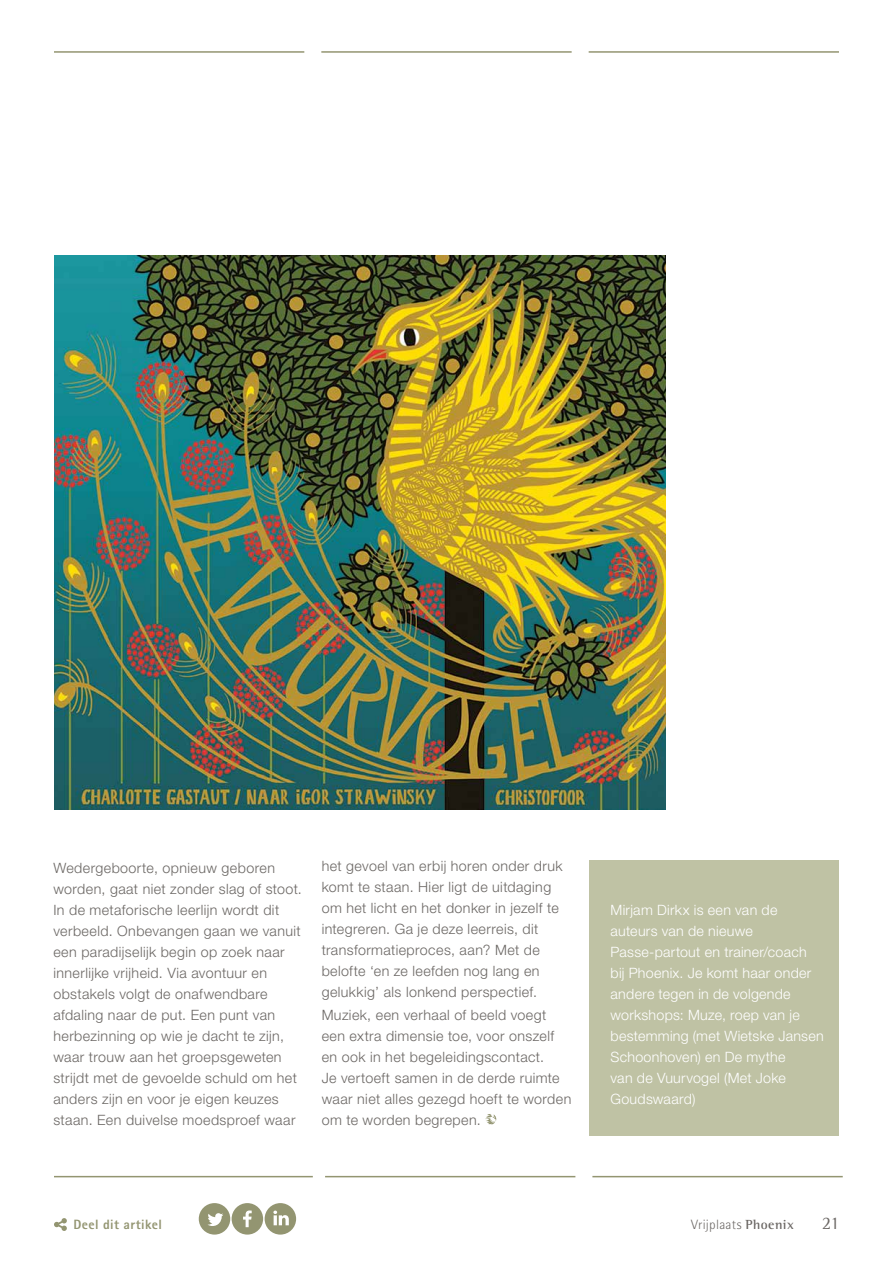
<style>
.page{position:relative;width:893px;height:1263px;background:#fff}
.page>*{position:absolute;margin:0;border:0;box-sizing:border-box;transform-origin:0 0}
.t1{font:18px "Rotis Semi Serif";color:#6b6764}
.t2{font:300 14.25px/21px "Helvetica Neue";letter-spacing:.03em;color:#6b6764}
.t3{font:300 14.25px/21px "Helvetica Neue";letter-spacing:.02em;color:#fff}
.t4{font:300 13.5px "Rotis Semi Sans";letter-spacing:.02em;color:#6b6764}
.t5{font:800 13.5px "Rotis Sans Serif";letter-spacing:.025em;color:#939571}
.s1{font-family:"Rotis Semi Serif";font-weight:700}
</style>
<div class="page">
<div style="left:589px;top:860px;width:250px;height:275px;background:#bfc2a4"></div>
<img style="left:54px;top:255px;width:612px;height:554px">
<svg style="left:485px;top:1114px;width:11px;height:10px"></svg>
<hr style="left:592px;top:1176px;width:251px;height:1px;background:#939571">
<hr style="left:325px;top:1176px;width:250px;height:1px;background:#939571">
<hr style="left:54px;top:1176px;width:259px;height:1px;background:#939571">
<hr style="left:54px;top:51px;width:250px;height:2px;background:#939571">
<hr style="left:321px;top:51px;width:251px;height:2px;background:#939571">
<hr style="left:589px;top:51px;width:250px;height:2px;background:#939571">
<svg style="left:54px;top:1218px;width:13px;height:13px"></svg>
<svg style="left:199px;top:1203px;width:97px;height:31px"></svg>
<p class="t2" style="left:53px;top:857px;width:250px">Wedergeboorte, opnieuw geboren worden, gaat niet zonder slag of stoot.<br>In de metaforische leerlijn wordt dit verbeeld. Onbevangen gaan we vanuit een paradijselijk begin op zoek naar innerlijke vrijheid. Via avontuur en obstakels volgt de onafwendbare afdaling naar de put. Een punt van herbezinning op wie je dacht te zijn, waar trouw aan het groepsgeweten strijdt met de gevoelde schuld om het anders zijn en voor je eigen keuzes staan. Een duivelse moedsproef waar</p>
<p class="t2" style="left:322px;top:855px;width:251px">het gevoel van erbij horen onder druk komt te staan. Hier ligt de uitdaging om het licht en het donker in jezelf te integreren. Ga je deze leerreis, dit transformatieproces, aan? Met de belofte ‘en ze leefden nog lang en gelukkig’ als lonkend perspectief.<br>Muziek, een verhaal of beeld voegt een extra dimensie toe, voor onszelf en ook in het begeleidingscontact.<br>Je vertoeft samen in de derde ruimte waar niet alles gezegd hoeft te worden om te worden begrepen.</p>
<p class="t5" style="left:73px;top:1216px;width:90px">Deel dit artikel</p>
<p class="t3" style="left:611px;top:899px;width:215px">Mirjam Dirkx is een van de auteurs van de nieuwe<br>Passe-partout en trainer/coach bij Phoenix. Je komt haar onder andere tegen in de volgende workshops: Muze, roep van je bestemming (met Wietske Jansen<br>Schoonhoven) en De mythe<br>van de Vuurvogel (Met Joke<br>Goudswaard)</p>
<p class="t4" style="left:691px;top:1217px;width:104px">Vrijplaats <span class="s1">Phoenix</span></p>
<p class="t1" style="left:822px;top:1212px;width:19px">21</p>
</div>
